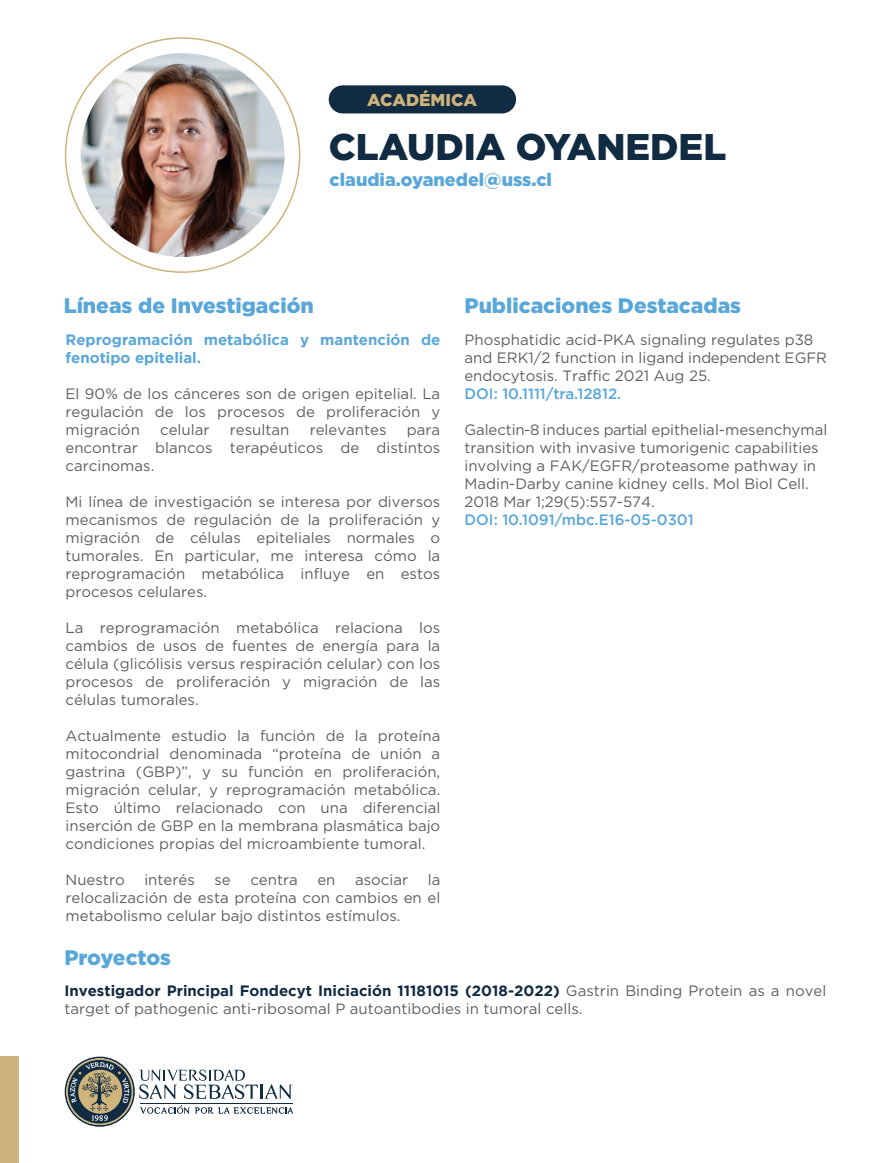
<style>
.page{position:relative;width:893px;height:1163px;background:#fff}
.page>*{position:absolute;margin:0;border:0;box-sizing:border-box;transform-origin:0 0}
.t1{font:900 37.05px "Gotham";color:#102b42}
.t2{font:900 21px "Gotham";color:#59a7d9}
.t3{font:900 18px "Gotham";color:#59a7d9}
.t4{font:900 17.1px "Gotham";color:#ceb37c}
.t5{font:15px/18px "Gotham";color:#606060;text-align:justify}
.t6{font:700 15px/18px "Gotham";color:#59a7d9}
.t7{font:500 15px "Gotham";color:#59a7d9}
.s1{font-weight:700;color:#102b42}
</style>
<div class="page">
<img style="left:81px;top:53px;width:204px;height:204px;border-radius:102px">
<div style="left:329px;top:85px;width:187px;height:28px;background:#102b42;border-radius:14px"></div>
<svg style="left:65px;top:1056px;width:228px;height:71px"></svg>
<div style="left:0;top:1056px;width:19px;height:107px;background:#ceb37c"></div>
<p class="t4" style="left:367px;top:90px;width:111px">ACADÉMICA</p>
<h1 class="t1" style="left:329px;top:126px;width:399px">CLAUDIA OYANEDEL</h1>
<p class="t3" style="left:330px;top:169px;width:224px">claudia.oyanedel@uss.cl</p>
<h2 class="t2" style="left:64px;top:294px;width:252px">Líneas de Investigación</h2>
<h2 class="t2" style="left:464px;top:294px;width:278px">Publicaciones Destacadas</h2>
<p class="t6" style="left:66px;top:330px;width:376px">Reprogramación metabólica y mantención de fenotipo epitelial.</p>
<p class="t5" style="left:66px;top:384px;width:376px">El 90% de los cánceres son de origen epitelial. La regulación de los procesos de proliferación y migración</p>
<p class="t5" style="left:160px;top:420px;width:51px">celular</p>
<p class="t5" style="left:230px;top:420px;width:61px">resultan</p>
<p class="t5" style="left:310px;top:420px;width:78px">relevantes</p>
<p class="t5" style="left:66px;top:420px;width:376px;text-indent:341px">para encontrar blancos terapéuticos de distintos carcinomas.</p>
<p class="t5" style="left:66px;top:492px;width:376px">Mi línea de investigación se interesa por diversos mecanismos de regulación de la proliferación y migración de células epiteliales normales o tumorales. En particular, me interesa cómo la reprogramación metabólica influye en estos procesos celulares.</p>
<p class="t5" style="left:66px;top:618px;width:376px">La reprogramación metabólica relaciona los cambios de usos de fuentes de energía para la célula (glicólisis versus respiración celular) con los procesos de proliferación y migración de las células tumorales.</p>
<p class="t5" style="left:66px;top:726px;width:376px">Actualmente estudio la función de la proteína mitocondrial denominada “proteína de unión a gastrina (GBP)”, y su función en proliferación, migración celular, y reprogramación metabólica.<br>Esto último relacionado con una diferencial inserción de GBP en la membrana plasmática bajo condiciones propias del microambiente tumoral.</p>
<p class="t5" style="left:66px;top:870px;width:61px">Nuestro</p>
<p class="t5" style="left:144px;top:870px;width:52px">interés</p>
<p class="t5" style="left:214px;top:870px;width:18px">se</p>
<p class="t5" style="left:250px;top:870px;width:49px">centra</p>
<p class="t5" style="left:317px;top:870px;width:20px">en</p>
<p class="t5" style="left:355px;top:870px;width:55px">asociar</p>
<p class="t5" style="left:66px;top:870px;width:376px;text-indent:362px">la relocalización de esta proteína con cambios en el metabolismo celular bajo distintos estímulos.</p>
<h2 class="t2" style="left:64px;top:946px;width:108px">Proyectos</h2>
<p class="t5" style="left:464px;top:330px;width:364px;text-align:left">Phosphatidic acid-PKA signaling regulates p38 and ERK1/2 function in ligand independent EGFR endocytosis. Traffic 2021 Aug 25.</p>
<p class="t7" style="left:464px;top:385px;width:158px">DOI: 10.1111/tra.12812.</p>
<p class="t5" style="left:464px;top:420px;width:364px;text-align:left">Galectin-8 induces partial epithelial-mesenchymal transition with invasive tumorigenic capabilities involving a FAK/EGFR/proteasome pathway in Madin-Darby canine kidney cells. Mol Biol Cell.<br>2018 Mar 1;29(5):557-574.</p>
<p class="t7" style="left:464px;top:511px;width:231px">DOI: 10.1091/mbc.E16-05-0301</p>
<p class="t5" style="left:64px;top:982px;width:763px"><span class="s1">Investigador Principal Fondecyt Iniciación 11181015 (2018-2022)</span> Gastrin Binding Protein as a novel target of pathogenic anti-ribosomal P autoantibodies in tumoral cells.</p>
</div>
